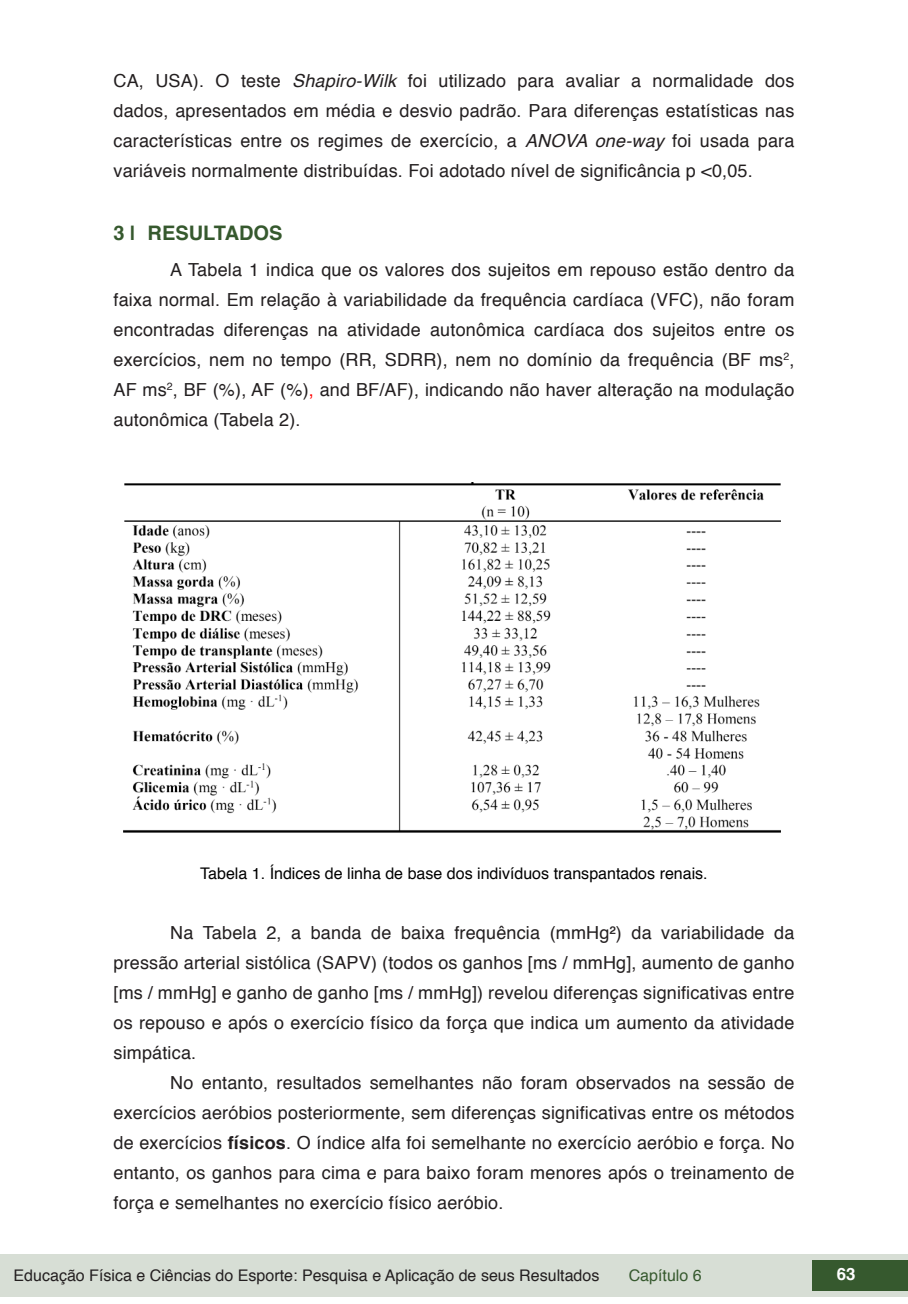
<style>
.page{position:relative;width:908px;height:1304px;background:#fff}
.page>*{position:absolute;margin:0;border:0;box-sizing:border-box;transform-origin:0 0}
.t1{font:700 20px "Helvetica";color:#36592e}
.txt{font:18px/30px "Helvetica";letter-spacing:.01em;color:#231f20;text-align:justify}
.t2{font:700 16.8px "Helvetica";color:#fff}
.t3{font:16px "Helvetica";color:#231f20}
.info_tab_graf_imag{font:16px "Helvetica";color:#000}
.t4{font:16px "Helvetica";color:#36592e}
.s1{font-style:italic}
.s2{color:#f00}
.s3{font-weight:700}
</style>
<div class="page">
<div style="left:0;top:1254px;width:906px;height:43px;background:#d7ded5"></div>
<div style="left:812px;top:1261px;width:95px;height:30px;background:#36592e"></div>
<img style="left:124px;top:482px;width:657px;height:351px">
<p class="txt" style="left:113px;top:66px;width:682px">CA, USA). O teste <span class="s1">Shapiro-Wilk</span> foi utilizado para avaliar a normalidade dos dados, apresentados em média e desvio padrão. Para diferenças estatísticas nas características entre os regimes de exercício, a <span class="s1">ANOVA one-way</span> foi usada para variáveis normalmente distribuídas. Foi adotado nível de significância p &lt;0,05.</p>
<p class="t1" style="left:113px;top:217px;width:170px">3 | RESULTADOS</p>
<p class="txt" style="left:113px;top:255px;width:682px;text-indent:57px">A Tabela 1 indica que os valores dos sujeitos em repouso estão dentro da faixa normal. Em relação à variabilidade da frequência cardíaca (VFC), não foram encontradas diferenças na atividade autonômica cardíaca dos sujeitos entre os exercícios, nem no tempo (RR, SDRR), nem no domínio da frequência (BF ms<sup>2</sup>, AF ms<sup>2</sup>, BF (%), AF (%)<span class="s2">,</span> and BF/AF), indicando não haver alteração na modulação autonômica (Tabela 2).</p>
<p class="info_tab_graf_imag" style="left:200px;top:861px;width:508px">Tabela 1. Índices de linha de base dos indivíduos transpantados renais.</p>
<p class="txt" style="left:113px;top:918px;width:682px;text-indent:57px">Na Tabela 2, a banda de baixa frequência (mmHg²) da variabilidade da pressão arterial sistólica (SAPV) (todos os ganhos [ms / mmHg], aumento de ganho [ms / mmHg] e ganho de ganho [ms / mmHg]) revelou diferenças significativas entre os repouso e após o exercício físico da força que indica um aumento da atividade simpática.</p>
<p class="txt" style="left:113px;top:1068px;width:682px;text-indent:57px">No entanto, resultados semelhantes não foram observados na sessão de exercícios aeróbios posteriormente, sem diferenças significativas entre os métodos de exercícios <span class="s3">físicos</span>. O índice alfa foi semelhante no exercício aeróbio e força. No entanto, os ganhos para cima e para baixo foram menores após o treinamento de força e semelhantes no exercício físico aeróbio.</p>
<p class="t3" style="left:14px;top:1263px;width:587px">Educação Física e Ciências do Esporte: Pesquisa e Aplicação de seus Resultados</p>
<p class="t4" style="left:628px;top:1263px;width:74px">Capítulo 6</p>
<p class="t2" style="left:836px;top:1261px;width:20px">63</p>
</div>
